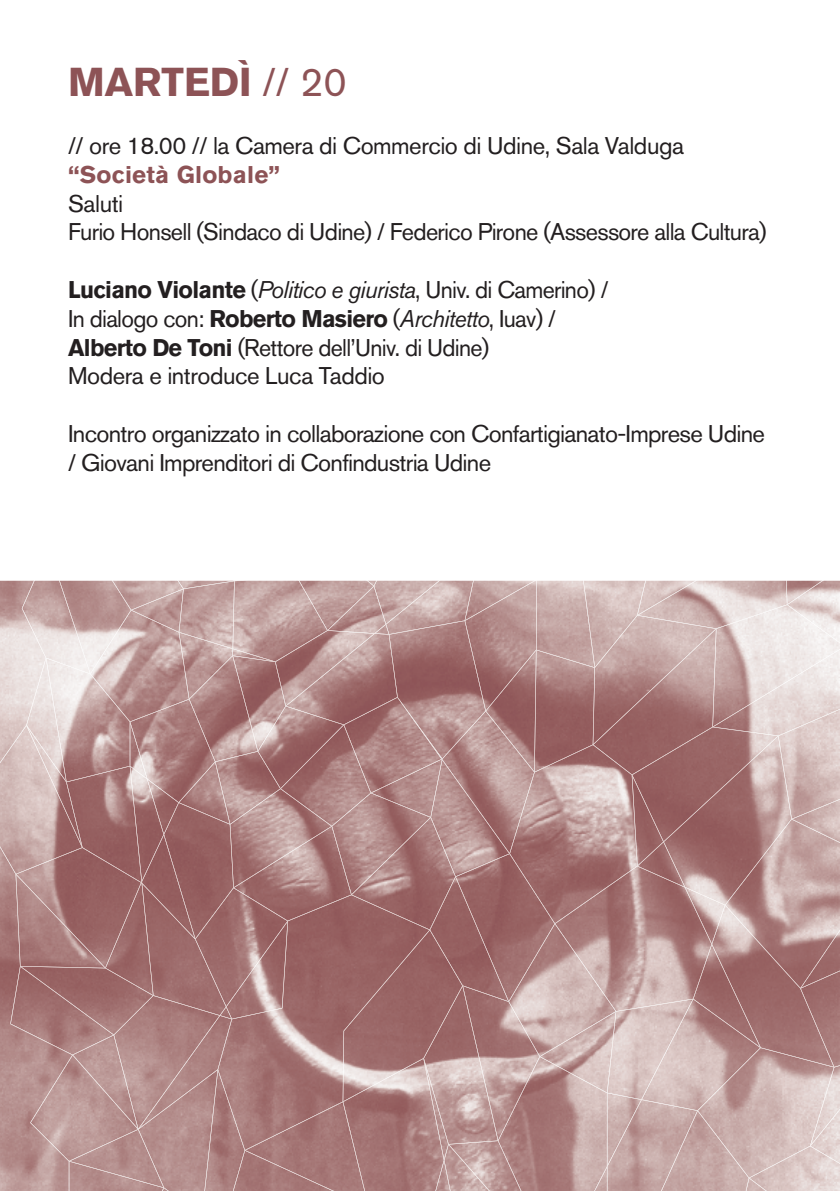
<style>
.page{position:relative;width:840px;height:1191px;background:#fff}
.page>*{position:absolute;margin:0;border:0;box-sizing:border-box;transform-origin:0 0}
.t1{font:700 40px "Akzidenz Grotesk BQ";color:#8d5356}
.t2{font:24px/28.8px "Akzidenz Grotesk BQ";letter-spacing:-.03em;color:#231f20}
.t3{font:700 24px "Akzidenz Grotesk BQ";letter-spacing:.01em;color:#8d5356}
.s1{font-weight:400}
.s2{font-weight:700}
.s3{font-style:italic}
</style>
<div class="page">
<img style="left:0;top:784px;width:839px;height:407px">
<svg style="left:34px;top:580px;width:805px;height:1px"></svg>
<img style="left:0;top:581px;width:349px;height:271px">
<img style="left:349px;top:581px;width:420px;height:203px">
<img style="left:769px;top:581px;width:70px;height:266px">
<img style="left:349px;top:783px;width:211px;height:408px">
<img style="left:629px;top:783px;width:141px;height:408px">
<img style="left:3px;top:851px;width:347px;height:272px">
<img style="left:559px;top:870px;width:71px;height:321px">
<img style="left:769px;top:929px;width:70px;height:238px">
<img style="left:31px;top:1123px;width:319px;height:68px">
<h1 class="t1" style="left:68px;top:59px;width:280px">MARteDÌ <span class="s1">// 20</span></h1>
<p class="t2" style="left:68px;top:131px;width:617px">// ore 18.00 // la Camera di Commercio di Udine, Sala valduga</p>
<p class="t3" style="left:68px;top:160px;width:213px">“Società Globale”</p>
<p class="t2" style="left:68px;top:189px;width:699px">Saluti<br>Furio Honsell (Sindaco di Udine) / Federico Pirone (Assessore alla Cultura)</p>
<p class="t2" style="left:68px;top:275px;width:541px"><span class="s2">luciano Violante</span> (<span class="s3">Politico e giurista</span>, Univ. di Camerino) / In dialogo con: <span class="s2">Roberto Masiero</span> (<span class="s3">Architetto</span>, Iuav) / <span class="s2">Alberto De toni</span> (rettore dell’Univ. di Udine)<br>modera e introduce Luca Taddio</p>
<p class="t2" style="left:68px;top:419px;width:698px">Incontro organizzato in collaborazione con Confartigianato-Imprese Udine / giovani Imprenditori di Confindustria Udine</p>
</div>
